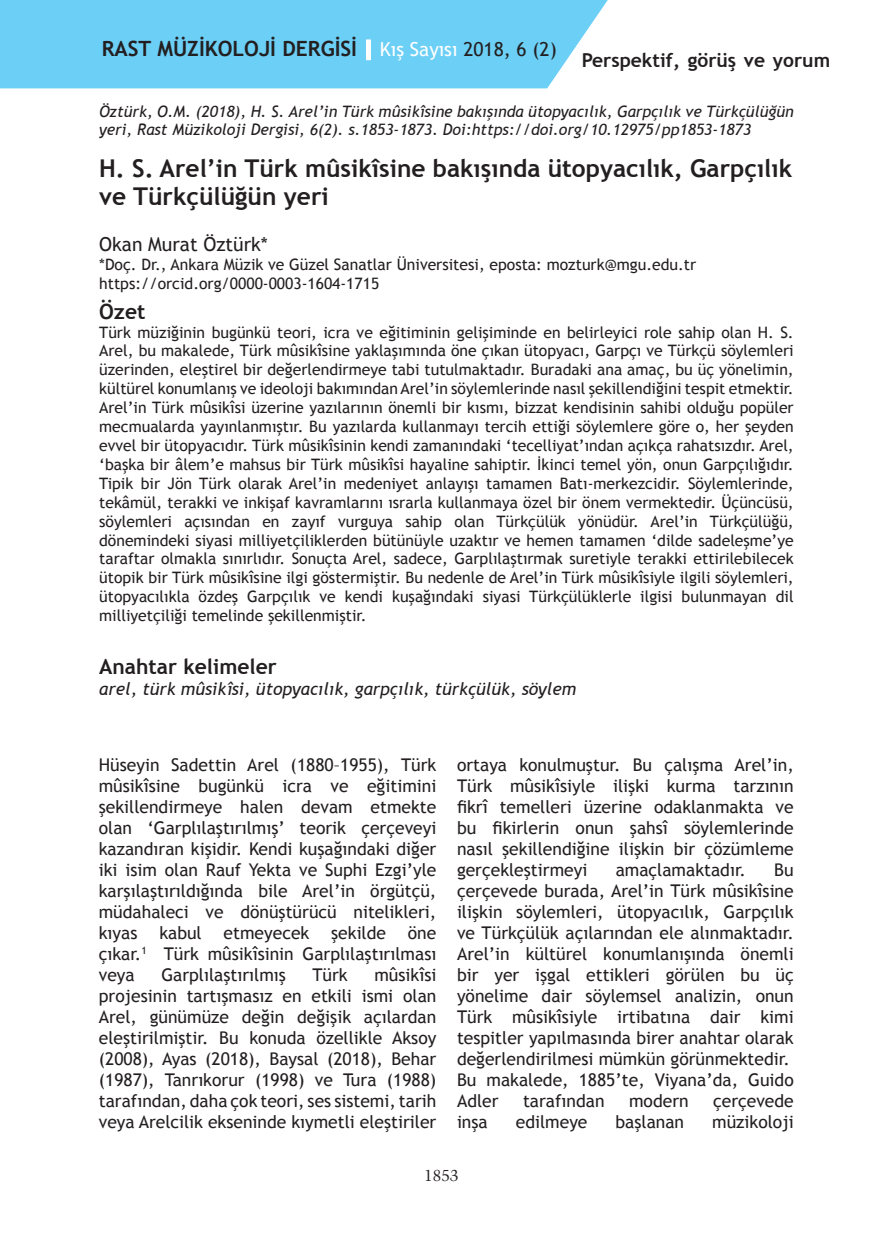
<style>
.page{position:relative;width:893px;height:1241px;background:#fff}
.page>*{position:absolute;margin:0;border:0;box-sizing:border-box;transform-origin:0 0}
.t1{font:700 24.5px/28px "Trebuchet MS";color:#231f20}
.t2{font:700 21px "Trebuchet MS";color:#231f20}
.t3{font:700 19.25px "Trebuchet MS";color:#231f20}
.t4{font:19.25px "Trebuchet MS";color:#231f20}
.t5{font:17.5px/21px "Trebuchet MS";color:#231f20;text-align:justify}
.t6{font:italic 17.5px "Trebuchet MS";color:#231f20}
.t7{font:15.75px/18.9px "Trebuchet MS";color:#231f20}
.t8{font:italic 15.75px/17.5px "Trebuchet MS";color:#231f20}
.t9{font:15.75px "Trump Mediaeval";color:#231f20}
.s1{font-weight:400;color:#fff}
.s2{font-weight:400;font-size:19.25px;color:#fff}
.s3{font-weight:400;font-size:19.25px}
</style>
<div class="page">
<div style="left:0;top:0;width:608px;height:88px;background:#6bcff6"></div>
<h2 class="t2" style="left:102px;top:35px;width:456px">RAST MÜZIKOLOJI DERGISI <span class="s1">|</span> <span class="s2">Kış Sayısı</span> <span class="s3">2018, 6 (2)</span></h2>
<p class="t3" style="left:582px;top:48px;width:250px">Perspektif, görüş ve yorum</p>
<p class="t8" style="left:99px;top:103px;width:696px">Öztürk, O.M. (2018), H. S. Arel’in Türk mûsikîsine bakışında ütopyacılık, Garpçılık ve Türkçülüğün yeri, Rast Müzikoloji Dergisi, 6(2). s.1853-1873. Doi:https://doi.org/10.12975/pp1853-1873</p>
<h1 class="t1" style="left:99px;top:154px;width:694px">H. S. Arel’in Türk mûsikîsine bakışında ütopyacılık, Garpçılık ve Türkçülüğün yeri</h1>
<p class="t4" style="left:99px;top:232px;width:170px">Okan Murat Öztürk*</p>
<p class="t7" style="left:99px;top:255px;width:599px">*Doç. Dr., Ankara Müzik ve Güzel Sanatlar Üniversitesi, eposta: mozturk@mgu.edu.tr https://orcid.org/0000-0003-1604-1715</p>
<h2 class="t2" style="left:99px;top:298px;width:48px">Özet</h2>
<p class="t7" style="left:99px;top:322px;width:696px;text-align:justify">Türk müziğinin bugünkü teori, icra ve eğitiminin gelişiminde en belirleyici role sahip olan H. S.<br>Arel, bu makalede, Türk mûsikîsine yaklaşımında öne çıkan ütopyacı, Garpçı ve Türkçü söylemleri üzerinden, eleştirel bir değerlendirmeye tabi tutulmaktadır. Buradaki ana amaç, bu üç yönelimin, kültürel konumlanış ve ideoloji bakımından Arel’in söylemlerinde nasıl şekillendiğini tespit etmektir.<br>Arel’in Türk mûsikîsi üzerine yazılarının önemli bir kısmı, bizzat kendisinin sahibi olduğu popüler mecmualarda yayınlanmıştır. Bu yazılarda kullanmayı tercih ettiği söylemlere göre o, her şeyden evvel bir ütopyacıdır. Türk mûsikîsinin kendi zamanındaki ‘tecelliyat’ından açıkça rahatsızdır. Arel, ‘başka bir âlem’e mahsus bir Türk mûsikîsi hayaline sahiptir. İkinci temel yön, onun Garpçılığıdır.<br>Tipik bir Jön Türk olarak Arel’in medeniyet anlayışı tamamen Batı-merkezcidir. Söylemlerinde, tekâmül, terakki ve inkişaf kavramlarını ısrarla kullanmaya özel bir önem vermektedir. Üçüncüsü, söylemleri açısından en zayıf vurguya sahip olan Türkçülük yönüdür. Arel’in Türkçülüğü, dönemindeki siyasi milliyetçiliklerden bütünüyle uzaktır ve hemen tamamen ‘dilde sadeleşme’ye taraftar olmakla sınırlıdır. Sonuçta Arel, sadece, Garplılaştırmak suretiyle terakki ettirilebilecek ütopik bir Türk mûsikîsine ilgi göstermiştir. Bu nedenle de Arel’in Türk mûsikîsiyle ilgili söylemleri, ütopyacılıkla özdeş Garpçılık ve kendi kuşağındaki siyasi Türkçülüklerle ilgisi bulunmayan dil milliyetçiliği temelinde şekillenmiştir.</p>
<h2 class="t2" style="left:99px;top:653px;width:179px">Anahtar kelimeler</h2>
<p class="t6" style="left:99px;top:677px;width:479px">arel, türk mûsikîsi, ütopyacılık, garpçılık, türkçülük, söylem</p>
<p class="t5" style="left:99px;top:754px;width:339px">Hüseyin Sadettin Arel (1880–1955), Türk mûsikîsine bugünkü icra ve eğitimini şekillendirmeye halen devam etmekte olan ‘Garplılaştırılmış’ teorik çerçeveyi kazandıran kişidir. Kendi kuşağındaki diğer iki isim olan Rauf Yekta ve Suphi Ezgi’yle karşılaştırıldığında bile Arel’in örgütçü, müdahaleci ve dönüştürücü nitelikleri, kıyas kabul etmeyecek şekilde öne çıkar.<sup>1</sup> Türk mûsikîsinin Garplılaştırılması veya</p>
<p class="t5" style="left:99px;top:964px;width:339px;text-indent:276px">mûsikîsi projesinin tartışmasız en etkili ismi olan Arel, günümüze değin değişik açılardan eleştirilmiştir. Bu konuda özellikle Aksoy (2008), Ayas (2018), Baysal (2018), Behar (1987), Tanrıkorur (1998) ve Tura (1988) tarafından, daha çok teori, ses sistemi, tarih veya Arelcilik ekseninde kıymetli eleştiriler</p>
<p class="t5" style="left:161px;top:964px;width:126px">Garplılaştırılmış</p>
<p class="t5" style="left:312px;top:964px;width:37px">Türk</p>
<p class="t5" style="left:457px;top:754px;width:338px">ortaya konulmuştur. Bu çalışma Arel’in, Türk mûsikîsiyle ilişki kurma tarzının fikrî temelleri üzerine odaklanmakta ve bu fikirlerin onun şahsî söylemlerinde nasıl şekillendiğine ilişkin bir çözümleme gerçekleştirmeyi</p>
<p class="t5" style="left:616px;top:859px;width:132px">amaçlamaktadır.</p>
<p class="t5" style="left:457px;top:859px;width:338px;text-align:left;text-indent:317px">Bu çerçevede burada, Arel’in Türk mûsikîsine ilişkin söylemleri, ütopyacılık, Garpçılık ve Türkçülük açılarından ele alınmaktadır.<br>Arel’in kültürel konumlanışında önemli bir yer işgal ettikleri görülen bu üç yönelime dair söylemsel analizin, onun Türk mûsikîsiyle irtibatına dair kimi tespitler yapılmasında birer anahtar olarak değerlendirilmesi mümkün görünmektedir.<br>Bu makalede, 1885’te, Viyana’da, Guido Adler</p>
<p class="t5" style="left:523px;top:1090px;width:83px">tarafından</p>
<p class="t5" style="left:629px;top:1090px;width:61px">modern</p>
<p class="t5" style="left:713px;top:1090px;width:82px">çerçevede</p>
<p class="t5" style="left:457px;top:1111px;width:32px">inşa</p>
<p class="t5" style="left:516px;top:1111px;width:73px">edilmeye</p>
<p class="t5" style="left:615px;top:1111px;width:70px">başlanan</p>
<p class="t5" style="left:712px;top:1111px;width:83px">müzikoloji</p>
<p class="t9" style="left:424px;top:1166px;width:37px">1853</p>
</div>
